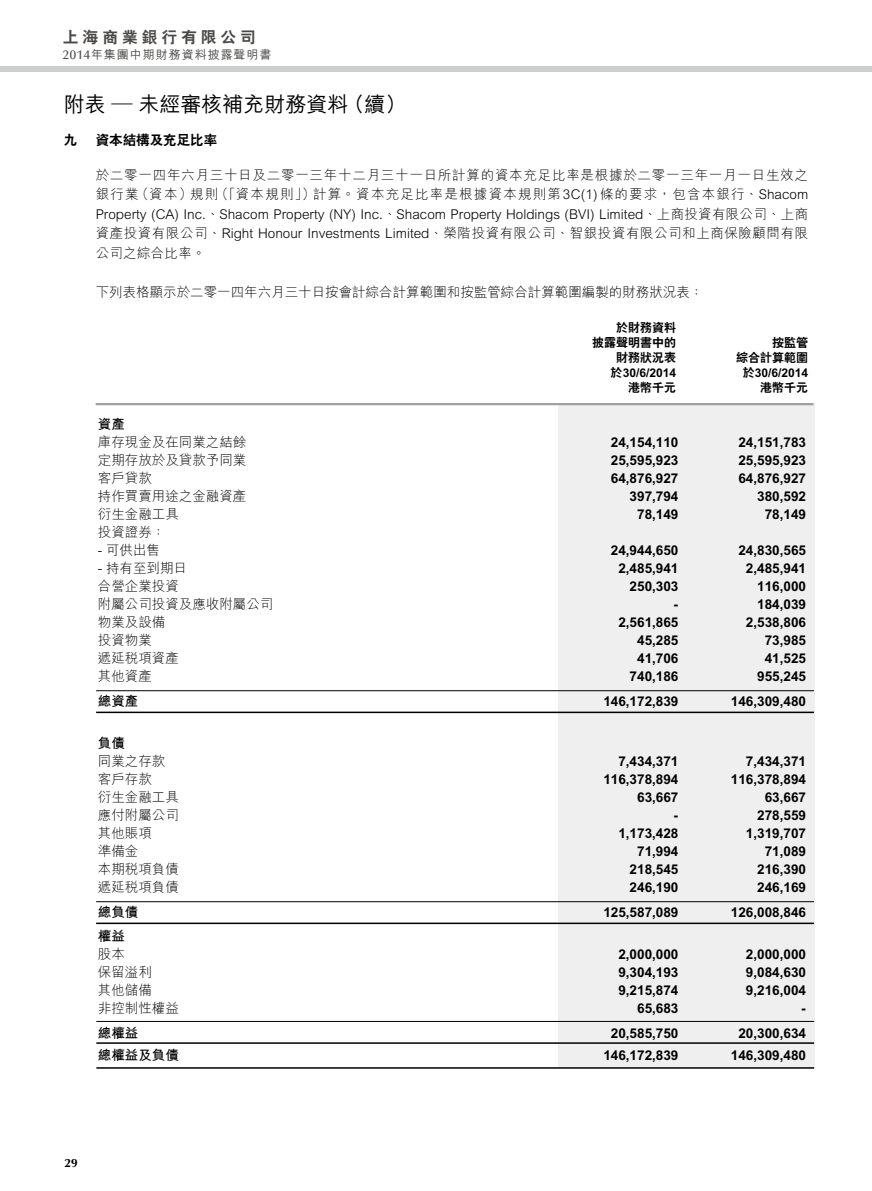
<style>
.page{position:relative;width:872px;height:1191px;background:#fff}
.page>*{position:absolute;margin:0;border:0;box-sizing:border-box;transform-origin:0 0}
.t1{font:500 21px "M Hei HK";color:#000}
.t2{font:800 15.75px "C Hei 2 HK";letter-spacing:.25em;color:#4c4948}
.t3{font:800 13.5px "C Hei 2 HK";color:#000}
.t4{font:300 13.5px/19.5px "M Hei HK";color:#000;text-align:justify}
.t5{font:700 13.5px "M Hei HK";color:#000}
.t6{font:800 12px/15px "C Hei 2 HK";color:#000;text-align:right}
.t7{font:500 12px "M Hei HK";letter-spacing:.08em;color:#4c4948}
.t8{font:700 12px "Optima";color:#000}
.s1{font-family:"Optima";font-size:12.75px}
</style>
<div class="page">
<div style="left:0;top:66px;width:872px;height:5px;background:#cdcece"></div>
<div style="left:558px;top:403px;width:256px;height:664px;background:#efefef"></div>
<hr style="left:96px;top:403px;width:717px;height:2px;background:#9fa0a0">
<hr style="left:96px;top:1021px;width:718px;height:1px;background:#000">
<hr style="left:96px;top:1042px;width:718px;height:1px;background:#000">
<hr style="left:96px;top:1067px;width:718px;height:1px;background:#000">
<hr style="left:96px;top:690px;width:718px;height:1px;background:#000">
<hr style="left:96px;top:901px;width:718px;height:1px;background:#000">
<hr style="left:96px;top:711px;width:718px;height:2px;background:#000">
<hr style="left:96px;top:922px;width:718px;height:2px;background:#000">
<p class="t2" style="left:63px;top:26px;width:194px">上海商業銀行有限公司</p>
<p class="t7" style="left:63px;top:46px;width:210px"><span class="s1">2014</span>年集團中期財務資料披露聲明書</p>
<h1 class="t1" style="left:64px;top:89px;width:344px">附表 — 未經審核補充財務資料（續）</h1>
<p class="t3" style="left:64px;top:131px;width:15px">九</p>
<p class="t3" style="left:96px;top:131px;width:123px">資本結構及充足比率</p>
<p class="t4" style="left:96px;top:165px;width:714px">於二零一四年六月三十日及二零一三年十二月三十一日所計算的資本充足比率是根據於二零一三年一月一日生效之銀行業（資本）規則（「資本規則」）計算。資本充足比率是根據資本規則第3C(1)條的要求，包含本銀行、Shacom Property (CA) Inc.、Shacom Property (NY) Inc.、Shacom Property Holdings (BVI) Limited、上商投資有限公司、上商資產投資有限公司、Right Honour Investments Limited、榮階投資有限公司、智銀投資有限公司和上商保險顧問有限公司之綜合比率。</p>
<p class="t4" style="left:96px;top:282px;width:609px">下列表格顯示於二零一四年六月三十日按會計綜合計算範圍和按監管綜合計算範圍編製的財務狀況表：</p>
<p class="t6" style="left:592px;top:320px;width:85px">於財務資料<br>披露聲明書中的</p>
<p class="t6" style="left:772px;top:335px;width:37px">按監管</p>
<p class="t6" style="left:616px;top:350px;width:61px">財務狀況表</p>
<p class="t6" style="left:736px;top:350px;width:74px">綜合計算範圍</p>
<p class="t6" style="left:610px;top:365px;width:67px">於30/6/2014</p>
<p class="t6" style="left:743px;top:365px;width:67px">於30/6/2014</p>
<p class="t6" style="left:628px;top:380px;width:49px">港幣千元</p>
<p class="t6" style="left:760px;top:380px;width:49px">港幣千元</p>
<p class="t5" style="left:98px;top:414px;width:28px">資產</p>
<p class="t4" style="left:98px;top:432px;width:150px">庫存現金及在同業之結餘</p>
<p class="t3" style="left:611px;top:433px;width:69px">24,154,110</p>
<p class="t3" style="left:738px;top:433px;width:69px">24,151,783</p>
<p class="t4" style="left:98px;top:450px;width:150px">定期存放於及貸款予同業</p>
<p class="t3" style="left:611px;top:451px;width:69px">25,595,923</p>
<p class="t3" style="left:738px;top:451px;width:69px">25,595,923</p>
<p class="t4" style="left:98px;top:468px;width:55px">客戶貸款</p>
<p class="t3" style="left:611px;top:469px;width:69px">64,876,927</p>
<p class="t3" style="left:738px;top:469px;width:69px">64,876,927</p>
<p class="t4" style="left:98px;top:486px;width:150px">持作買賣用途之金融資產</p>
<p class="t3" style="left:629px;top:487px;width:50px">397,794</p>
<p class="t3" style="left:757px;top:487px;width:50px">380,592</p>
<p class="t4" style="left:98px;top:504px;width:82px">衍生金融工具</p>
<p class="t3" style="left:637px;top:505px;width:43px">78,149</p>
<p class="t3" style="left:764px;top:505px;width:43px">78,149</p>
<p class="t4" style="left:98px;top:522px;width:69px">投資證券：</p>
<p class="t4" style="left:98px;top:540px;width:64px">- 可供出售</p>
<p class="t3" style="left:611px;top:541px;width:69px">24,944,650</p>
<p class="t3" style="left:738px;top:541px;width:69px">24,830,565</p>
<p class="t4" style="left:98px;top:558px;width:91px">- 持有至到期日</p>
<p class="t3" style="left:618px;top:559px;width:62px">2,485,941</p>
<p class="t3" style="left:746px;top:559px;width:62px">2,485,941</p>
<p class="t4" style="left:98px;top:576px;width:82px">合營企業投資</p>
<p class="t3" style="left:629px;top:577px;width:50px">250,303</p>
<p class="t3" style="left:757px;top:577px;width:50px">116,000</p>
<p class="t4" style="left:98px;top:594px;width:177px">附屬公司投資及應收附屬公司</p>
<p class="t3" style="left:674px;top:595px;width:6px">-</p>
<p class="t3" style="left:757px;top:595px;width:50px">184,039</p>
<p class="t4" style="left:98px;top:612px;width:69px">物業及設備</p>
<p class="t3" style="left:618px;top:613px;width:62px">2,561,865</p>
<p class="t3" style="left:746px;top:613px;width:62px">2,538,806</p>
<p class="t4" style="left:98px;top:630px;width:55px">投資物業</p>
<p class="t3" style="left:637px;top:631px;width:43px">45,285</p>
<p class="t3" style="left:764px;top:631px;width:43px">73,985</p>
<p class="t4" style="left:98px;top:648px;width:82px">遞延稅項資產</p>
<p class="t3" style="left:637px;top:649px;width:43px">41,706</p>
<p class="t3" style="left:764px;top:649px;width:43px">41,525</p>
<p class="t4" style="left:98px;top:666px;width:55px">其他資產</p>
<p class="t3" style="left:629px;top:667px;width:50px">740,186</p>
<p class="t3" style="left:757px;top:667px;width:50px">955,245</p>
<p class="t5" style="left:98px;top:691px;width:42px">總資產</p>
<p class="t3" style="left:603px;top:691px;width:77px">146,172,839</p>
<p class="t3" style="left:731px;top:691px;width:77px">146,309,480</p>
<p class="t5" style="left:98px;top:733px;width:28px">負債</p>
<p class="t4" style="left:98px;top:751px;width:69px">同業之存款</p>
<p class="t3" style="left:618px;top:752px;width:62px">7,434,371</p>
<p class="t3" style="left:746px;top:752px;width:62px">7,434,371</p>
<p class="t4" style="left:98px;top:769px;width:55px">客戶存款</p>
<p class="t3" style="left:603px;top:770px;width:77px">116,378,894</p>
<p class="t3" style="left:731px;top:770px;width:77px">116,378,894</p>
<p class="t4" style="left:98px;top:787px;width:82px">衍生金融工具</p>
<p class="t3" style="left:637px;top:788px;width:43px">63,667</p>
<p class="t3" style="left:764px;top:788px;width:43px">63,667</p>
<p class="t4" style="left:98px;top:805px;width:82px">應付附屬公司</p>
<p class="t3" style="left:674px;top:806px;width:6px">-</p>
<p class="t3" style="left:757px;top:806px;width:50px">278,559</p>
<p class="t4" style="left:98px;top:823px;width:55px">其他賬項</p>
<p class="t3" style="left:618px;top:824px;width:62px">1,173,428</p>
<p class="t3" style="left:746px;top:824px;width:62px">1,319,707</p>
<p class="t4" style="left:98px;top:841px;width:42px">準備金</p>
<p class="t3" style="left:637px;top:842px;width:43px">71,994</p>
<p class="t3" style="left:764px;top:842px;width:43px">71,089</p>
<p class="t4" style="left:98px;top:859px;width:82px">本期稅項負債</p>
<p class="t3" style="left:629px;top:860px;width:50px">218,545</p>
<p class="t3" style="left:757px;top:860px;width:50px">216,390</p>
<p class="t4" style="left:98px;top:877px;width:82px">遞延稅項負債</p>
<p class="t3" style="left:629px;top:878px;width:50px">246,190</p>
<p class="t3" style="left:757px;top:878px;width:50px">246,169</p>
<p class="t5" style="left:98px;top:902px;width:42px">總負債</p>
<p class="t3" style="left:603px;top:902px;width:77px">125,587,089</p>
<p class="t3" style="left:731px;top:902px;width:77px">126,008,846</p>
<p class="t5" style="left:98px;top:926px;width:28px">權益</p>
<p class="t4" style="left:98px;top:944px;width:28px">股本</p>
<p class="t3" style="left:618px;top:945px;width:62px">2,000,000</p>
<p class="t3" style="left:746px;top:945px;width:62px">2,000,000</p>
<p class="t4" style="left:98px;top:962px;width:55px">保留溢利</p>
<p class="t3" style="left:618px;top:963px;width:62px">9,304,193</p>
<p class="t3" style="left:746px;top:963px;width:62px">9,084,630</p>
<p class="t4" style="left:98px;top:980px;width:55px">其他儲備</p>
<p class="t3" style="left:618px;top:981px;width:62px">9,215,874</p>
<p class="t3" style="left:746px;top:981px;width:62px">9,216,004</p>
<p class="t4" style="left:98px;top:998px;width:82px">非控制性權益</p>
<p class="t3" style="left:637px;top:999px;width:43px">65,683</p>
<p class="t3" style="left:801px;top:999px;width:6px">-</p>
<p class="t5" style="left:98px;top:1023px;width:42px">總權益</p>
<p class="t3" style="left:611px;top:1023px;width:69px">20,585,750</p>
<p class="t3" style="left:738px;top:1023px;width:69px">20,300,634</p>
<p class="t5" style="left:98px;top:1045px;width:82px">總權益及負債</p>
<p class="t3" style="left:603px;top:1046px;width:77px">146,172,839</p>
<p class="t3" style="left:731px;top:1046px;width:77px">146,309,480</p>
<p class="t8" style="left:65px;top:1156px;width:15px">29</p>
</div>
